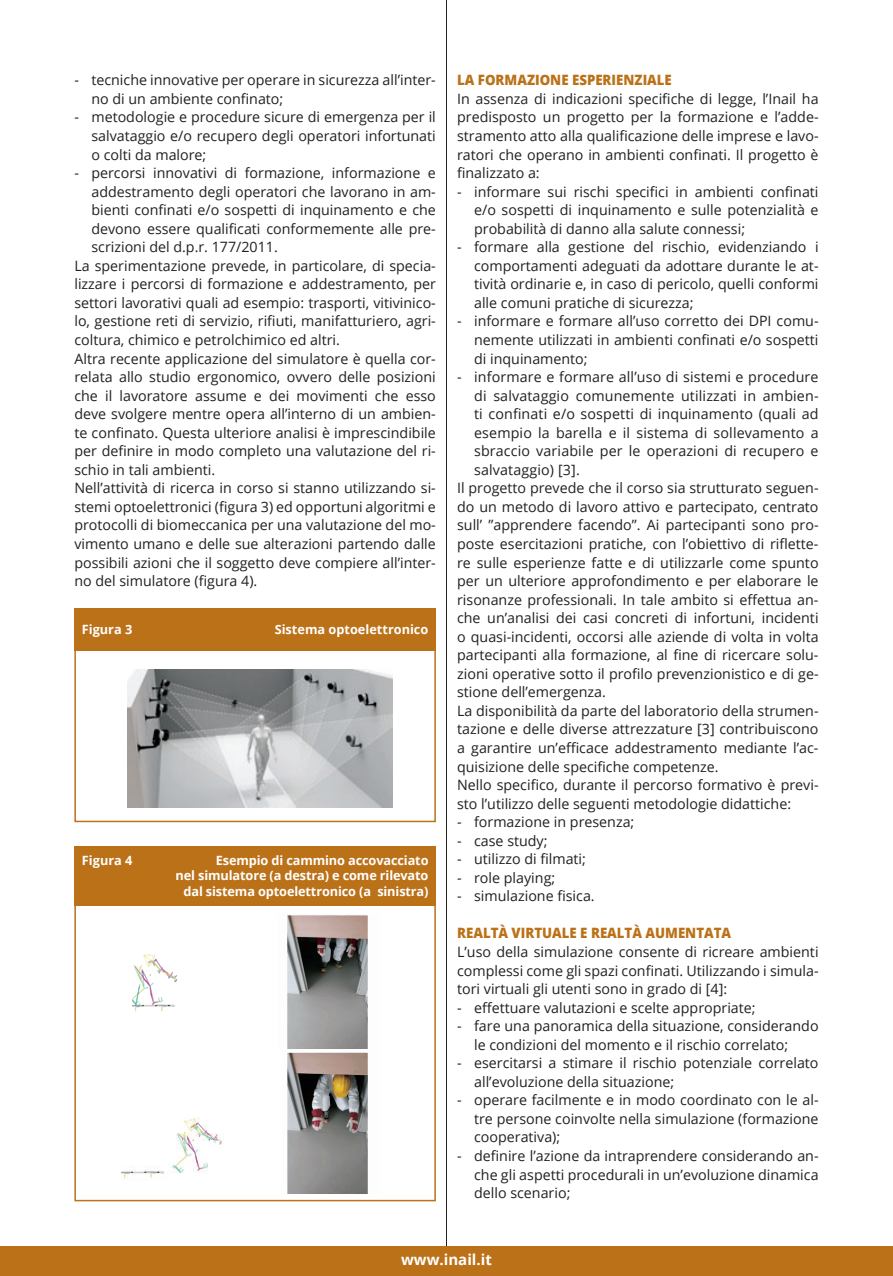
<style>
.page{position:relative;width:893px;height:1276px;background:#fff}
.page>*{position:absolute;margin:0;border:0;box-sizing:border-box;transform-origin:0 0}
.t1{font:700 15px "Open Sans";color:#fff}
.t2{font:14.25px/18.6px "Open Sans";color:#231f20;text-align:justify}
.t3{font:800 14.25px "Open Sans";color:#bb7118;scale:.93 1}
.t4{font:700 12.75px/15.8px "Open Sans";letter-spacing:-.01em;color:#fff;text-align:right}
</style>
<div class="page">
<hr style="left:446px;top:0;width:1px;height:1250px;background:#231f20">
<div style="left:0;top:1246px;width:893px;height:30px;background:#bb7118"></div>
<div style="left:74px;top:642px;width:362px;height:180px;border:2px solid #bb7118"></div>
<div style="left:74px;top:608px;width:362px;height:42px;background:#bb7118"></div>
<img style="left:128px;top:670px;width:265px;height:137px">
<svg style="left:74px;top:904px;width:362px;height:297px"></svg>
<div style="left:75px;top:846px;width:361px;height:59px;background:#bb7118"></div>
<div style="left:271px;top:913px;width:109px;height:136px;background:#fff"></div>
<div style="left:271px;top:1049px;width:109px;height:144px;background:#fff"></div>
<img style="left:287px;top:915px;width:81px;height:134px">
<img style="left:287px;top:1052px;width:81px;height:141px">
<div style="left:119px;top:921px;width:123px;height:153px;background:#fff"></div>
<div style="left:119px;top:1110px;width:123px;height:88px;background:#fff"></div>
<img style="left:133px;top:954px;width:45px;height:58px">
<img style="left:121px;top:1117px;width:103px;height:64px">
<p class="t2" style="left:91px;top:70px;width:346px;text-indent:-17px">- tecniche innovative per operare in sicurezza all’inter&shy;no di un ambiente confinato;</p>
<p class="t2" style="left:91px;top:108px;width:346px;text-indent:-17px">- metodologie e procedure sicure di emergenza per il salvataggio e/o recupero degli operatori infortunati o colti da malore;</p>
<p class="t2" style="left:74px;top:163px;width:363px">- percorsi innovativi di formazione, informazione e</p>
<p class="t2" style="left:91px;top:182px;width:346px">addestramento degli operatori che lavorano in am-</p>
<p class="t2" style="left:91px;top:200px;width:346px">bienti confinati e/o sospetti di inquinamento e che</p>
<p class="t2" style="left:91px;top:219px;width:346px">devono essere qualificati conformemente alle pre-</p>
<p class="t2" style="left:91px;top:237px;width:188px">scrizioni del d.p.r. 177/2011.</p>
<p class="t2" style="left:74px;top:256px;width:363px">La sperimentazione prevede, in particolare, di specia-</p>
<p class="t2" style="left:74px;top:274px;width:363px">lizzare i percorsi di formazione e addestramento, per</p>
<p class="t2" style="left:74px;top:293px;width:363px">settori lavorativi quali ad esempio: trasporti, vitivinico-</p>
<p class="t2" style="left:74px;top:312px;width:363px">lo, gestione reti di servizio, rifiuti, manifatturiero, agri-</p>
<p class="t2" style="left:74px;top:330px;width:267px">coltura, chimico e petrolchimico ed altri.</p>
<p class="t2" style="left:74px;top:349px;width:363px">Altra recente applicazione del simulatore è quella cor-</p>
<p class="t2" style="left:74px;top:367px;width:363px">relata allo studio ergonomico, ovvero delle posizioni</p>
<p class="t2" style="left:74px;top:386px;width:363px">che il lavoratore assume e dei movimenti che esso</p>
<p class="t2" style="left:74px;top:404px;width:363px">deve svolgere mentre opera all’interno di un ambien-</p>
<p class="t2" style="left:74px;top:423px;width:363px">te confinato. Questa ulteriore analisi è imprescindibile</p>
<p class="t2" style="left:74px;top:441px;width:363px">per definire in modo completo una valutazione del ri-</p>
<p class="t2" style="left:74px;top:460px;width:142px">schio in tali ambienti.</p>
<p class="t2" style="left:74px;top:478px;width:363px">Nell’attività di ricerca in corso si stanno utilizzando si-</p>
<p class="t2" style="left:74px;top:497px;width:363px">stemi optoelettronici (figura 3) ed opportuni algoritmi e</p>
<p class="t2" style="left:74px;top:515px;width:363px">protocolli di biomeccanica per una valutazione del mo-</p>
<p class="t2" style="left:74px;top:534px;width:363px">vimento umano e delle sue alterazioni partendo dalle</p>
<p class="t2" style="left:74px;top:553px;width:363px">possibili azioni che il soggetto deve compiere all’inter-</p>
<p class="t2" style="left:74px;top:571px;width:184px">no del simulatore (figura 4).</p>
<p class="t4" style="left:82px;top:621px;width:52px">Figura 3</p>
<p class="t4" style="left:275px;top:621px;width:155px">Sistema optoelettronico</p>
<p class="t4" style="left:82px;top:852px;width:52px">Figura 4</p>
<p class="t4" style="left:176px;top:852px;width:254px">Esempio di cammino accovacciato<br>nel simulatore (a destra) e come rilevato dal sistema optoelettronico (a sinistra)</p>
<p class="t3" style="left:457px;top:70px;width:232px">LA FORMAZIONE ESPERIENZIALE</p>
<p class="t2" style="left:457px;top:89px;width:363px">In assenza di indicazioni specifiche di legge, l’Inail ha predisposto un progetto per la formazione e l’adde&shy;stramento atto alla qualificazione delle imprese e lavo&shy;ratori che operano in ambienti confinati. Il progetto è finalizzato a:</p>
<p class="t2" style="left:474px;top:182px;width:346px;text-indent:-17px">- informare sui rischi specifici in ambienti confinati e/o sospetti di inquinamento e sulle potenzialità e probabilità di danno alla salute connessi;</p>
<p class="t2" style="left:474px;top:237px;width:346px;text-indent:-17px">- formare alla gestione del rischio, evidenziando i comportamenti adeguati da adottare durante le at&shy;tività ordinarie e, in caso di pericolo, quelli conformi alle comuni pratiche di sicurezza;</p>
<p class="t2" style="left:474px;top:312px;width:346px;text-indent:-17px">- informare e formare all’uso corretto dei DPI comu&shy;nemente utilizzati in ambienti confinati e/o sospetti di inquinamento;</p>
<p class="t2" style="left:457px;top:367px;width:363px">- informare e formare all’uso di sistemi e procedure</p>
<p class="t2" style="left:474px;top:386px;width:346px">di salvataggio comunemente utilizzati in ambien-</p>
<p class="t2" style="left:474px;top:404px;width:346px">ti confinati e/o sospetti di inquinamento (quali ad</p>
<p class="t2" style="left:474px;top:423px;width:346px">esempio la barella e il sistema di sollevamento a</p>
<p class="t2" style="left:474px;top:441px;width:346px">sbraccio variabile per le operazioni di recupero e</p>
<p class="t2" style="left:474px;top:460px;width:107px">salvataggio) [3].</p>
<p class="t2" style="left:457px;top:478px;width:363px">Il progetto prevede che il corso sia strutturato seguen-</p>
<p class="t2" style="left:457px;top:497px;width:363px">do un metodo di lavoro attivo e partecipato, centrato</p>
<p class="t2" style="left:457px;top:515px;width:363px">sull’ ”apprendere facendo”. Ai partecipanti sono pro-</p>
<p class="t2" style="left:457px;top:534px;width:363px">poste esercitazioni pratiche, con l’obiettivo di riflette-</p>
<p class="t2" style="left:457px;top:553px;width:363px">re sulle esperienze fatte e di utilizzarle come spunto</p>
<p class="t2" style="left:457px;top:571px;width:363px">per un ulteriore approfondimento e per elaborare le</p>
<p class="t2" style="left:457px;top:590px;width:363px">risonanze professionali. In tale ambito si effettua an-</p>
<p class="t2" style="left:457px;top:608px;width:363px">che un’analisi dei casi concreti di infortuni, incidenti</p>
<p class="t2" style="left:457px;top:627px;width:363px">o quasi-incidenti, occorsi alle aziende di volta in volta</p>
<p class="t2" style="left:457px;top:645px;width:363px">partecipanti alla formazione, al fine di ricercare solu-</p>
<p class="t2" style="left:457px;top:664px;width:363px">zioni operative sotto il profilo prevenzionistico e di ge-</p>
<p class="t2" style="left:457px;top:682px;width:150px">stione dell’emergenza.</p>
<p class="t2" style="left:457px;top:701px;width:363px">La disponibilità da parte del laboratorio della strumen-</p>
<p class="t2" style="left:457px;top:719px;width:363px">tazione e delle diverse attrezzature [3] contribuiscono</p>
<p class="t2" style="left:457px;top:738px;width:363px">a garantire un’efficace addestramento mediante l’ac-</p>
<p class="t2" style="left:457px;top:756px;width:263px">quisizione delle specifiche competenze.</p>
<p class="t2" style="left:457px;top:775px;width:363px">Nello specifico, durante il percorso formativo è previ-</p>
<p class="t2" style="left:457px;top:794px;width:336px">sto l’utilizzo delle seguenti metodologie didattiche:</p>
<p class="t2" style="left:457px;top:812px;width:179px">- formazione in presenza;</p>
<p class="t2" style="left:457px;top:831px;width:92px">- case study;</p>
<p class="t2" style="left:457px;top:849px;width:130px">- utilizzo di filmati;</p>
<p class="t2" style="left:457px;top:868px;width:100px">- role playing;</p>
<p class="t2" style="left:457px;top:886px;width:139px">- simulazione fisica.</p>
<p class="t3" style="left:457px;top:923px;width:296px">REALTÀ VIRTUALE E REALTÀ AUMENTATA</p>
<p class="t2" style="left:457px;top:942px;width:363px">L’uso della simulazione consente di ricreare ambienti complessi come gli spazi confinati. Utilizzando i simula&shy;tori virtuali gli utenti sono in grado di [4]:</p>
<p class="t2" style="left:457px;top:997px;width:300px">- effettuare valutazioni e scelte appropriate;</p>
<p class="t2" style="left:474px;top:1016px;width:346px;text-indent:-17px">- fare una panoramica della situazione, considerando le condizioni del momento e il rischio correlato;</p>
<p class="t2" style="left:474px;top:1053px;width:346px;text-indent:-17px">- esercitarsi a stimare il rischio potenziale correlato all’evoluzione della situazione;</p>
<p class="t2" style="left:474px;top:1090px;width:346px;text-indent:-17px">- operare facilmente e in modo coordinato con le al&shy;tre persone coinvolte nella simulazione (formazione cooperativa);</p>
<p class="t2" style="left:474px;top:1146px;width:346px;text-indent:-17px">- definire l’azione da intraprendere considerando an&shy;che gli aspetti procedurali in un’evoluzione dinamica dello scenario;</p>
<p class="t1" style="left:401px;top:1249px;width:92px">www.inail.it</p>
</div>
